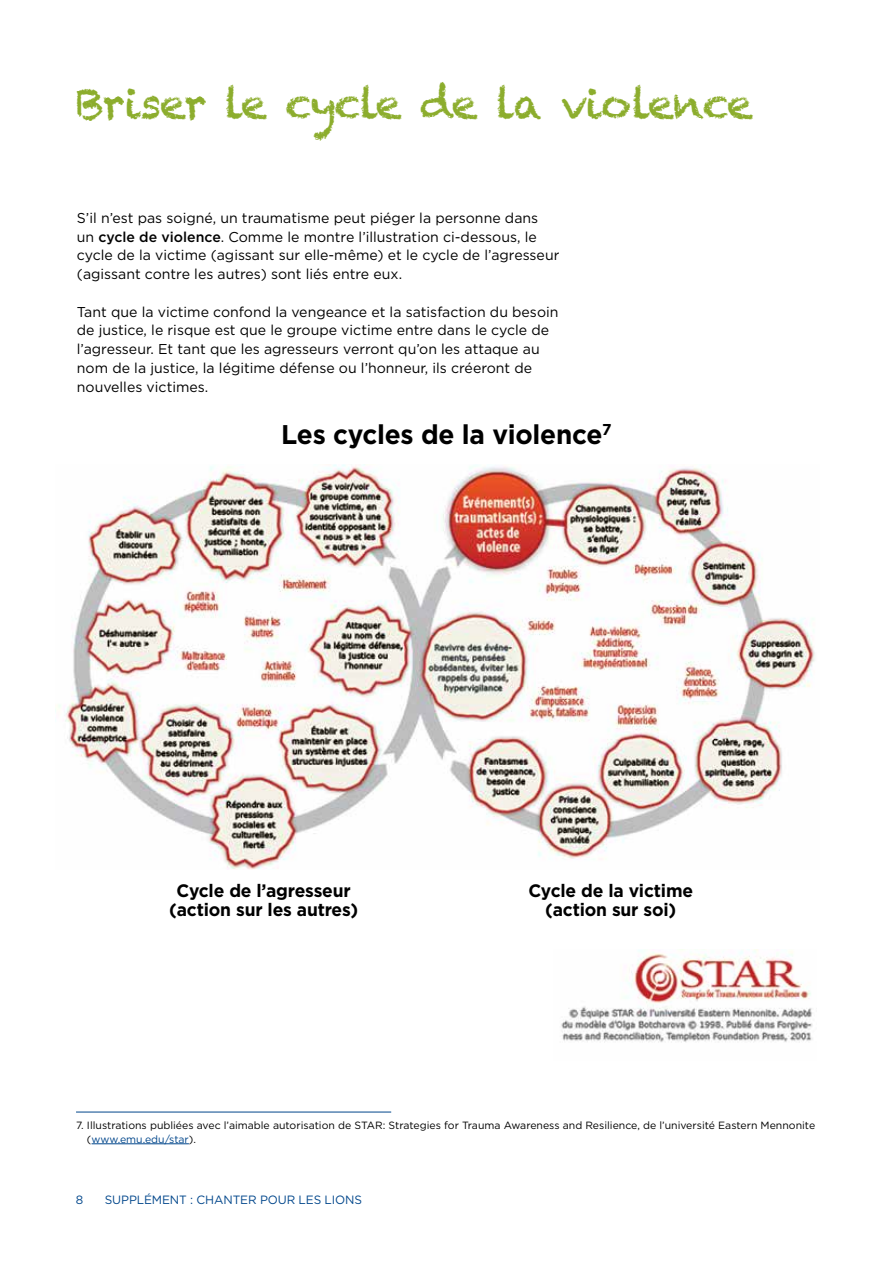
<style>
.page{position:relative;width:893px;height:1263px;background:#fff}
.page>*{position:absolute;margin:0;border:0;box-sizing:border-box;transform-origin:0 0}
.t1{font:42px "Chalkduster";letter-spacing:-.03em;color:#8cad2d}
.t2{font:700 27px "Gotham";letter-spacing:-.01em;color:#000}
.t3{font:700 18px/19.5px "Gotham";letter-spacing:-.01em;color:#000;text-align:center}
.t4{font:14.25px/18.8px "Gotham";color:#000}
.t5{font:12px "Gotham";letter-spacing:-.01em;color:#00468b}
.t6{font:10.5px/13.5px "Gotham";color:#000}
.s1{font-weight:500}
.s2{color:#00468b}
</style>
<div class="page">
<hr style="left:76px;top:1112px;width:315px;height:1px;background:#00468b">
<hr style="left:92px;top:1143px;width:97px;height:1px;background:#00468b">
<img style="left:561px;top:949px;width:252px;height:94px">
<img style="left:57px;top:464px;width:758px;height:406px">
<h1 class="t1" style="left:76px;top:79px;width:678px">Briser le cycle de la violence</h1>
<p class="t4" style="left:77px;top:208px;width:484px">S’il n’est pas soigné, un traumatisme peut piéger la personne dans<br>un <span class="s1">cycle de violence</span>. Comme le montre l’illustration ci-dessous, le cycle de la victime (agissant sur elle-même) et le cycle de l’agresseur (agissant contre les autres) sont liés entre eux.</p>
<p class="t4" style="left:77px;top:302px;width:483px">Tant que la victime confond la vengeance et la satisfaction du besoin de justice, le risque est que le groupe victime entre dans le cycle de l’agresseur. Et tant que les agresseurs verront qu’on les attaque au nom de la justice, la légitime défense ou l’honneur, ils créeront de nouvelles victimes.</p>
<h2 class="t2" style="left:281px;top:417px;width:332px">Les cycles de la violence<sup>7</sup></h2>
<p class="t3" style="left:169px;top:880px;width:191px">Cycle de l’agresseur (action sur les autres)</p>
<p class="t3" style="left:528px;top:880px;width:166px">Cycle de la victime (action sur soi)</p>
<p class="t6" style="left:87px;top:1118px;width:730px;text-indent:-11px">7. Illustrations publiées avec l’aimable autorisation de STAR: Strategies for Trauma Awareness and Resilience, de l’université Eastern Mennonite (<span class="s2">www.emu.edu/star</span>).</p>
<p class="t5" style="left:76px;top:1192px;width:9px">8</p>
<p class="t5" style="left:105px;top:1192px;width:259px">SUPPLÉMENT : CHANTER POUR LES LIONS</p>
</div>
